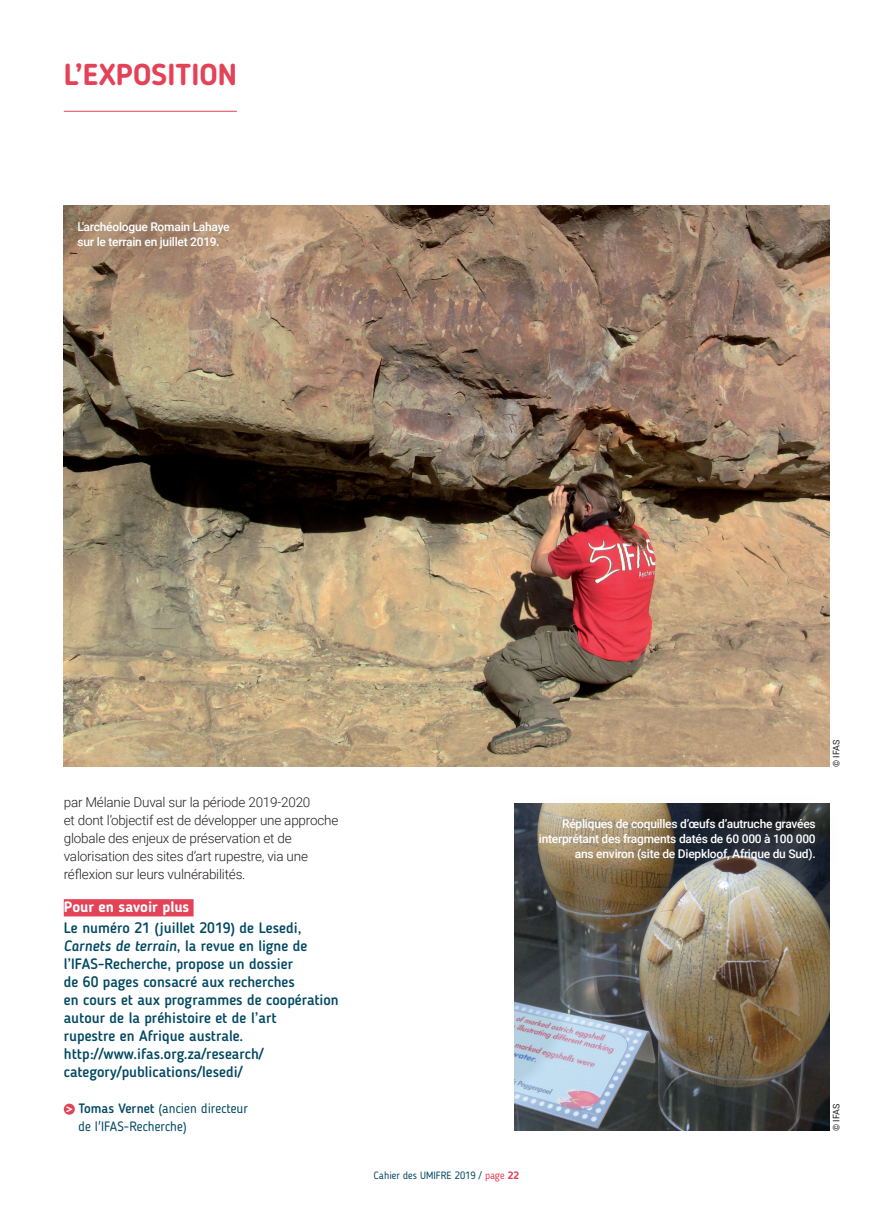
<style>
.page{position:relative;width:893px;height:1212px;background:#fff}
.page>*{position:absolute;margin:0;border:0;box-sizing:border-box;transform-origin:0 0}
.titres_rubriques{font:700 30px "Blogger Sans";letter-spacing:.005em;color:#e34257}
.inter{font:500 15px/18px "Blogger Sans";color:#004862}
.inter-2{font:700 15px "Blogger Sans";color:#fff}
.Texte_courant_ok{font:300 13.5px/18px "Roboto";letter-spacing:-.015em;color:#231f20}
.inter-3{font:13.5px/18px "Blogger Sans";color:#004862}
.Texte_courant_ok-2{font:500 12px/15px "Roboto";letter-spacing:-.02em;color:#fff}
.inter-4{font:700 10.65px "Blogger Sans";color:#fff}
.t1{font:10.5px "Blogger Sans";color:#004862}
.Texte_courant_ok-3{font:9px "Roboto";color:#231f20}
.s1{font-style:italic}
.s2{font-weight:500}
.s3{color:#e34257}
.s4{font-weight:700;color:#e34257}
</style>
<div class="page">
<img style="left:514px;top:891px;width:315px;height:240px">
<img style="left:64px;top:205px;width:765px;height:562px">
<hr style="left:64px;top:111px;width:173px;height:1px;background:#e34257">
<div style="left:64px;top:899px;width:130px;height:17px;background:#e34257"></div>
<div style="left:64px;top:1103px;width:11px;height:12px;background:#e34257;border-radius:50%"></div>
<div style="left:48px;top:192px;width:210px;height:87px;background:#231f20;opacity:.34"></div>
<div style="left:510px;top:788px;width:336px;height:103px;background:#231f20;opacity:.34"></div>
<p class="titres_rubriques" style="left:64px;top:57px;width:175px">L’EXPOSITION</p>
<p class="Texte_courant_ok-2" style="left:78px;top:219px;width:154px">L'archéologue Romain Lahaye sur le terrain en juillet 2019.</p>
<p class="Texte_courant_ok" style="left:64px;top:793px;width:276px">par Mélanie Duval sur la période 2019-2020<br>et dont l’objectif est de développer une approche globale des enjeux de préservation et de valorisation des sites d’art rupestre, via une réflexion sur leurs vulnérabilités.</p>
<p class="inter-2" style="left:64px;top:898px;width:127px">Pour en savoir plus</p>
<p class="inter" style="left:64px;top:919px;width:277px">Le numéro 21 (juillet 2019) de Lesedi, <span class="s1">Carnets de terrain</span>, la revue en ligne de l’IFAS-Recherche, propose un dossier<br>de 60 pages consacré aux recherches<br>en cours et aux programmes de coopération autour de la préhistoire et de l’art<br>rupestre en Afrique australe.</p>
<p class="inter" style="left:64px;top:1045px;width:201px">http://www.ifas.org.za/research/ category/publications/lesedi/</p>
<p class="inter-4" style="left:66px;top:1103px;width:9px">&gt;</p>
<p class="inter-3" style="left:78px;top:1099px;width:171px"><span class="s2">Tomas Vernet</span> (ancien directeur de l'IFAS-Recherche)</p>
<p class="Texte_courant_ok-3" style="left:830px;top:767px;width:29px;rotate:-90deg">© IFAS</p>
<p class="Texte_courant_ok-2" style="left:539px;top:816px;width:278px;text-align:right">Répliques de coquilles d’œufs d’autruche gravées interprétant des fragments datés de 60 000 à 100 000 ans environ (site de Diepkloof, Afrique du Sud).</p>
<p class="t1" style="left:374px;top:1169px;width:147px">Cahier des UMIFRE 2019 / <span class="s3">page</span> <span class="s4">22</span></p>
<p class="Texte_courant_ok-3" style="left:830px;top:1131px;width:29px;rotate:-90deg">© IFAS</p>
</div>
